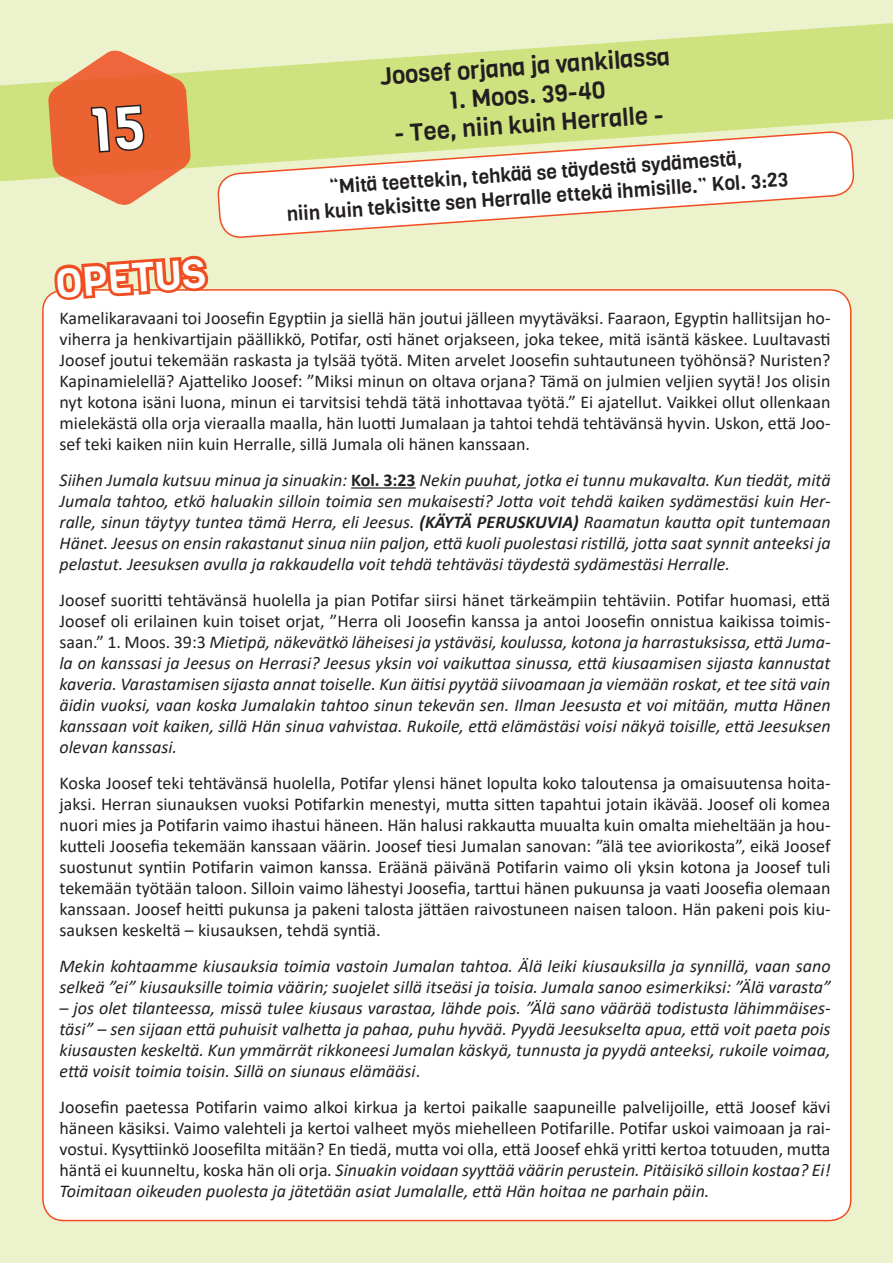
<style>
.page{position:relative;width:893px;height:1263px;background:#ecf3cc}
.page>*{position:absolute;margin:0;border:0;box-sizing:border-box;transform-origin:0 0}
.t1{font:40.5px "Viga";color:#fff}
.t2{font:24px "Viga";color:#231f20}
.t3{font:19.5px "Viga";color:#231f20}
.t4{font:18px/21px "Calibri";color:#231f20;text-align:justify}
.t5{font:italic 18px/21px "Calibri";color:#231f20;text-align:justify}
.s1{font-weight:700;font-style:normal}
.s2{font-weight:700}
.s3{font-style:normal}
.s4{font-style:italic}
</style>
<div class="page">
<svg style="left:0;top:23px;width:893px;height:159px;fill:#cfe280"></svg>
<div style="left:43px;top:290px;width:808px;height:930px;background:#fff;border-radius:21px"></div>
<hr style="left:351px;top:487px;width:65px;height:2px;background:#231f20">
<svg style="left:50px;top:255px;width:163px;height:45px"></svg>
<svg style="left:217px;top:131px;width:638px;height:107px"></svg>
<svg style="left:48px;top:48px;width:143px;height:157px"></svg>
<p class="t2" style="left:379px;top:61px;width:292px;rotate:-4deg">Joosef orjana ja vankilassa</p>
<p class="t2" style="left:447px;top:85px;width:159px;rotate:-4deg">1. Moos. 39-40</p>
<p class="t2" style="left:393px;top:117px;width:272px;rotate:-4deg">- Tee, niin kuin Herralle -</p>
<p class="t1" style="left:54px;top:256px;width:152px;rotate:-4deg">OPETUS</p>
<p class="t3" style="left:329px;top:174px;width:415px;rotate:-4deg">“Mitä teettekin, tehkää se täydestä sydämestä,</p>
<p class="t3" style="left:286px;top:201px;width:504px;rotate:-4deg">niin kuin tekisitte sen Herralle ettekä ihmisille.” Kol. 3:23</p>
<p class="t4" style="left:60px;top:307px;width:773px">Kamelikaravaani toi Joosefin Egyptiin ja siellä hän joutui jälleen myytäväksi. Faaraon, Egyptin hallitsijan ho&shy;viherra ja henkivartijain päällikkö, Potifar, osti hänet orjakseen, joka tekee, mitä isäntä käskee. Luultavasti Joosef joutui tekemään raskasta ja tylsää työtä. Miten arvelet Joosefin suhtautuneen työhönsä? Nuristen?<br>Kapinamielellä? Ajatteliko Joosef: ”Miksi minun on oltava orjana? Tämä on julmien veljien syytä! Jos olisin nyt kotona isäni luona, minun ei tarvitsisi tehdä tätä inhottavaa työtä.” Ei ajatellut. Vaikkei ollut ollenkaan mielekästä olla orja vieraalla maalla, hän luotti Jumalaan ja tahtoi tehdä tehtävänsä hyvin. Uskon, että Joo&shy;sef teki kaiken niin kuin Herralle, sillä Jumala oli hänen kanssaan.</p>
<p class="t5" style="left:60px;top:469px;width:773px">Siihen Jumala kutsuu minua ja sinuakin: <span class="s1">Kol. 3:23</span> Nekin puuhat, jotka ei tunnu mukavalta. Kun tiedät, mitä Jumala tahtoo, etkö haluakin silloin toimia sen mukaisesti? Jotta voit tehdä kaiken sydämestäsi kuin Her&shy;ralle, sinun täytyy tuntea tämä Herra, eli Jeesus. <span class="s2">(KÄYTÄ PERUSKUVIA)</span> Raamatun kautta opit tuntemaan Hänet. Jeesus on ensin rakastanut sinua niin paljon, että kuoli puolestasi ristillä, jotta saat synnit anteeksi ja pelastut. Jeesuksen avulla ja rakkaudella voit tehdä tehtäväsi täydestä sydämestäsi Herralle.</p>
<p class="t5" style="left:60px;top:589px;width:773px"><span class="s3">Joosef suoritti tehtävänsä huolella ja pian Potifar siirsi hänet tärkeämpiin tehtäviin. Potifar huomasi, että Joosef oli erilainen kuin toiset orjat, ”Herra oli Joosefin kanssa ja antoi Joosefin onnistua kaikissa toimis&shy;saan.” 1. Moos. 39:3</span> Mietipä, näkevätkö läheisesi ja ystäväsi, koulussa, kotona ja harrastuksissa, että Juma&shy;la on kanssasi ja Jeesus on Herrasi? Jeesus yksin voi vaikuttaa sinussa, että kiusaamisen sijasta kannustat kaveria. Varastamisen sijasta annat toiselle. Kun äitisi pyytää siivoamaan ja viemään roskat, et tee sitä vain äidin vuoksi, vaan koska Jumalakin tahtoo sinun tekevän sen. Ilman Jeesusta et voi mitään, mutta Hänen kanssaan voit kaiken, sillä Hän sinua vahvistaa. Rukoile, että elämästäsi voisi näkyä toisille, että Jeesuksen olevan kanssasi.</p>
<p class="t4" style="left:60px;top:772px;width:773px">Koska Joosef teki tehtävänsä huolella, Potifar ylensi hänet lopulta koko taloutensa ja omaisuutensa hoita&shy;jaksi. Herran siunauksen vuoksi Potifarkin menestyi, mutta sitten tapahtui jotain ikävää. Joosef oli komea nuori mies ja Potifarin vaimo ihastui häneen. Hän halusi rakkautta muualta kuin omalta mieheltään ja hou&shy;kutteli Joosefia tekemään kanssaan väärin. Joosef tiesi Jumalan sanovan: ”älä tee aviorikosta”, eikä Joosef suostunut syntiin Potifarin vaimon kanssa. Eräänä päivänä Potifarin vaimo oli yksin kotona ja Joosef tuli tekemään työtään taloon. Silloin vaimo lähestyi Joosefia, tarttui hänen pukuunsa ja vaati Joosefia olemaan kanssaan. Joosef heitti pukunsa ja pakeni talosta jättäen raivostuneen naisen taloon. Hän pakeni pois kiu&shy;sauksen keskeltä – kiusauksen, tehdä syntiä.</p>
<p class="t5" style="left:60px;top:955px;width:773px">Mekin kohtaamme kiusauksia toimia vastoin Jumalan tahtoa. Älä leiki kiusauksilla ja synnillä, vaan sano selkeä ”ei” kiusauksille toimia väärin; suojelet sillä itseäsi ja toisia. Jumala sanoo esimerkiksi: ”Älä varasta”</p>
<p class="t5" style="left:60px;top:997px;width:773px">– jos olet tilanteessa, missä tulee kiusaus varastaa, lähde pois. ”Älä sano väärää todistusta lähimmäises&shy;täsi” – sen sijaan että puhuisit valhetta ja pahaa, puhu hyvää. Pyydä Jeesukselta apua, että voit paeta pois kiusausten keskeltä. Kun ymmärrät rikkoneesi Jumalan käskyä, tunnusta ja pyydä anteeksi, rukoile voimaa, että voisit toimia toisin. Sillä on siunaus elämääsi<span class="s3">.</span></p>
<p class="t4" style="left:60px;top:1096px;width:773px">Joosefin paetessa Potifarin vaimo alkoi kirkua ja kertoi paikalle saapuneille palvelijoille, että Joosef kävi häneen käsiksi. Vaimo valehteli ja kertoi valheet myös miehelleen Potifarille. Potifar uskoi vaimoaan ja rai&shy;vostui. Kysyttiinkö Joosefilta mitään? En tiedä, mutta voi olla, että Joosef ehkä yritti kertoa totuuden, mutta häntä ei kuunneltu, koska hän oli orja<span class="s4">. Sinuakin voidaan syyttää väärin perustein. Pitäisikö silloin kostaa? Ei!<br>Toimitaan oikeuden puolesta ja jätetään asiat Jumalalle, että Hän hoitaa ne parhain päin.</span></p>
</div>
